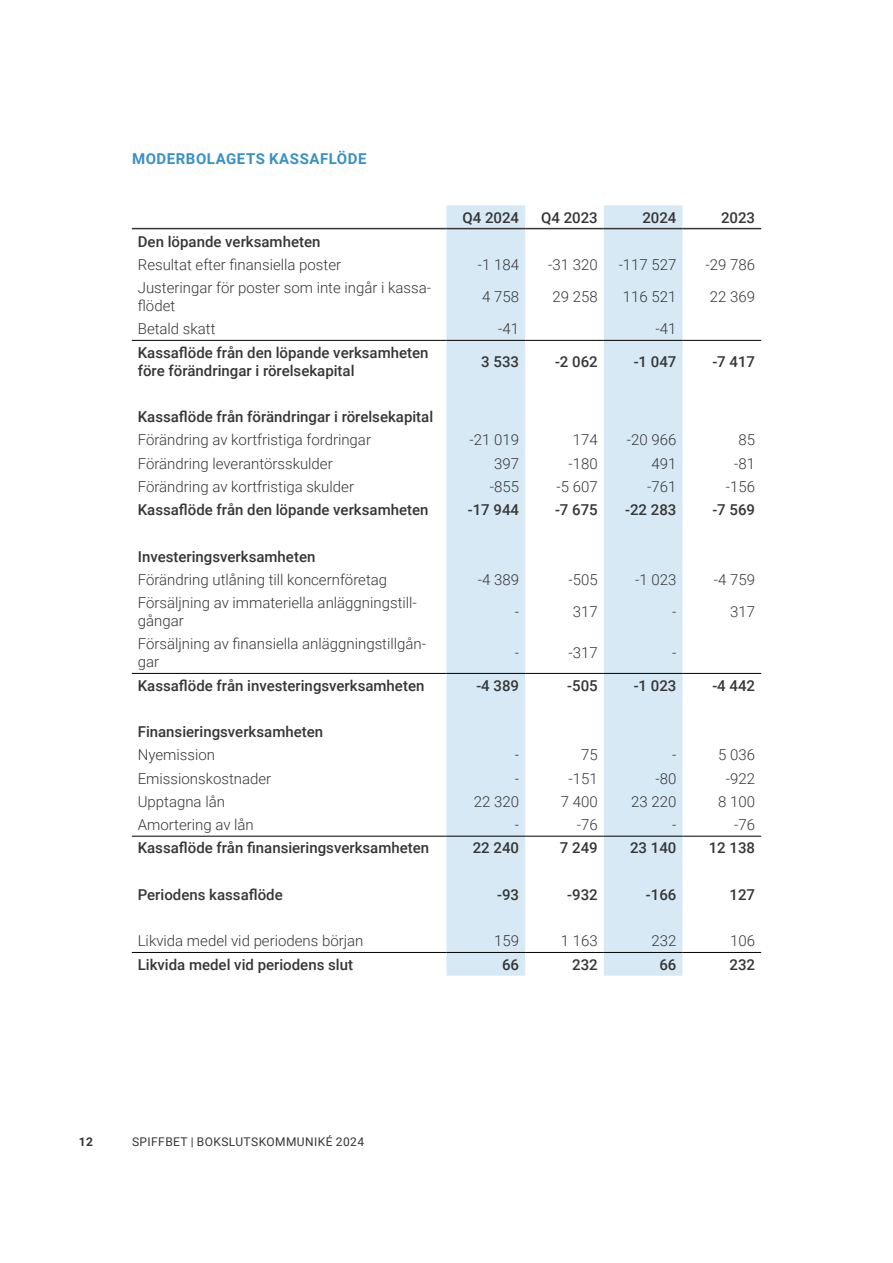
<style>
.page{position:relative;width:893px;height:1263px;background:#fff}
.page>*{position:absolute;margin:0;border:0;box-sizing:border-box;transform-origin:0 0}
.t1{font:300 15px/18px "Roboto";color:#363636}
.t2{font:500 15px/18px "Roboto";color:#363636}
.t3{font:700 15px "Roboto";letter-spacing:.035em;color:#3991c6}
.t4{font:12px "Roboto";letter-spacing:.035em;color:#363636}
.t5{font:700 12px "Roboto";color:#363636}
</style>
<div class="page">
<svg style="left:446px;top:205px;width:236px;height:771px;fill:#d7e9f4"></svg>
<hr style="left:132px;top:228px;width:314px;height:1px;background:#363636">
<hr style="left:446px;top:228px;width:79px;height:1px;background:#363636">
<hr style="left:525px;top:228px;width:79px;height:1px;background:#363636">
<hr style="left:604px;top:228px;width:78px;height:1px;background:#363636">
<hr style="left:682px;top:228px;width:79px;height:1px;background:#363636">
<hr style="left:132px;top:340px;width:314px;height:1px;background:#000">
<hr style="left:446px;top:340px;width:79px;height:1px;background:#000">
<hr style="left:525px;top:340px;width:79px;height:1px;background:#000">
<hr style="left:604px;top:340px;width:78px;height:1px;background:#000">
<hr style="left:682px;top:340px;width:79px;height:1px;background:#000">
<hr style="left:132px;top:673px;width:314px;height:1px;background:#000">
<hr style="left:446px;top:673px;width:79px;height:1px;background:#000">
<hr style="left:525px;top:673px;width:79px;height:1px;background:#000">
<hr style="left:604px;top:673px;width:78px;height:1px;background:#000">
<hr style="left:682px;top:673px;width:79px;height:1px;background:#000">
<hr style="left:132px;top:952px;width:314px;height:1px;background:#000">
<hr style="left:446px;top:952px;width:79px;height:1px;background:#000">
<hr style="left:525px;top:952px;width:79px;height:1px;background:#000">
<hr style="left:604px;top:952px;width:78px;height:1px;background:#000">
<hr style="left:682px;top:952px;width:79px;height:1px;background:#000">
<hr style="left:132px;top:836px;width:314px;height:1px;background:#000">
<hr style="left:446px;top:836px;width:79px;height:1px;background:#000">
<hr style="left:525px;top:836px;width:79px;height:1px;background:#000">
<hr style="left:604px;top:836px;width:78px;height:1px;background:#000">
<hr style="left:682px;top:836px;width:79px;height:1px;background:#000">
<p class="t3" style="left:132px;top:148px;width:236px">MODERBOLAGETS KASSAFLÖDE</p>
<p class="t2" style="left:462px;top:208px;width:58px">Q4 2024</p>
<p class="t2" style="left:541px;top:208px;width:58px">Q4 2023</p>
<p class="t2" style="left:642px;top:208px;width:36px">2024</p>
<p class="t2" style="left:721px;top:208px;width:36px">2023</p>
<p class="t2" style="left:138px;top:232px;width:184px">Den löpande verksamheten</p>
<p class="t1" style="left:138px;top:255px;width:205px">Resultat efter finansiella poster</p>
<p class="t1" style="left:478px;top:255px;width:43px">-1 184</p>
<p class="t1" style="left:548px;top:255px;width:51px">-31 320</p>
<p class="t1" style="left:619px;top:255px;width:59px">-117 527</p>
<p class="t1" style="left:706px;top:255px;width:51px">-29 786</p>
<p class="t1" style="left:138px;top:278px;width:295px">Justeringar för poster som inte ingår i kassa&shy;flödet</p>
<p class="t1" style="left:482px;top:287px;width:38px">4 758</p>
<p class="t1" style="left:553px;top:287px;width:47px">29 258</p>
<p class="t1" style="left:623px;top:287px;width:55px">116 521</p>
<p class="t1" style="left:710px;top:287px;width:47px">22 369</p>
<p class="t1" style="left:138px;top:319px;width:79px">Betald skatt</p>
<p class="t1" style="left:498px;top:319px;width:22px">-41</p>
<p class="t1" style="left:656px;top:319px;width:22px">-41</p>
<p class="t2" style="left:138px;top:343px;width:292px">Kassaflöde från den löpande verksamheten före förändringar i rörelsekapital</p>
<p class="t2" style="left:481px;top:352px;width:39px">3 533</p>
<p class="t2" style="left:555px;top:352px;width:44px">-2 062</p>
<p class="t2" style="left:634px;top:352px;width:44px">-1 047</p>
<p class="t2" style="left:712px;top:352px;width:44px">-7 417</p>
<p class="t2" style="left:138px;top:407px;width:297px">Kassaflöde från förändringar i rörelsekapital</p>
<p class="t1" style="left:138px;top:430px;width:235px">Förändring av kortfristiga fordringar</p>
<p class="t1" style="left:470px;top:430px;width:51px">-21 019</p>
<p class="t1" style="left:573px;top:430px;width:26px">174</p>
<p class="t1" style="left:627px;top:430px;width:51px">-20 966</p>
<p class="t1" style="left:738px;top:430px;width:18px">85</p>
<p class="t1" style="left:138px;top:454px;width:196px">Förändring leverantörsskulder</p>
<p class="t1" style="left:494px;top:454px;width:26px">397</p>
<p class="t1" style="left:569px;top:454px;width:31px">-180</p>
<p class="t1" style="left:651px;top:454px;width:26px">491</p>
<p class="t1" style="left:734px;top:454px;width:22px">-81</p>
<p class="t1" style="left:138px;top:477px;width:218px">Förändring av kortfristiga skulder</p>
<p class="t1" style="left:490px;top:477px;width:31px">-855</p>
<p class="t1" style="left:557px;top:477px;width:43px">-5 607</p>
<p class="t1" style="left:647px;top:477px;width:31px">-761</p>
<p class="t1" style="left:726px;top:477px;width:31px">-156</p>
<p class="t2" style="left:138px;top:500px;width:292px">Kassaflöde från den löpande verksamheten</p>
<p class="t2" style="left:468px;top:500px;width:53px">-17 944</p>
<p class="t2" style="left:555px;top:500px;width:44px">-7 675</p>
<p class="t2" style="left:625px;top:500px;width:53px">-22 283</p>
<p class="t2" style="left:712px;top:500px;width:44px">-7 569</p>
<p class="t2" style="left:138px;top:547px;width:179px">Investeringsverksamheten</p>
<p class="t1" style="left:138px;top:570px;width:251px">Förändring utlåning till koncernföretag</p>
<p class="t1" style="left:478px;top:570px;width:43px">-4 389</p>
<p class="t1" style="left:569px;top:570px;width:31px">-505</p>
<p class="t1" style="left:635px;top:570px;width:43px">-1 023</p>
<p class="t1" style="left:714px;top:570px;width:43px">-4 759</p>
<p class="t1" style="left:138px;top:593px;width:281px">Försäljning av immateriella anläggningstill&shy;gångar</p>
<p class="t1" style="left:515px;top:602px;width:6px">-</p>
<p class="t1" style="left:573px;top:602px;width:26px">317</p>
<p class="t1" style="left:672px;top:602px;width:6px">-</p>
<p class="t1" style="left:730px;top:602px;width:26px">317</p>
<p class="t1" style="left:138px;top:634px;width:290px">Försäljning av finansiella anläggningstillgån&shy;gar</p>
<p class="t1" style="left:515px;top:643px;width:6px">-</p>
<p class="t1" style="left:569px;top:643px;width:31px">-317</p>
<p class="t1" style="left:672px;top:643px;width:6px">-</p>
<p class="t2" style="left:138px;top:676px;width:288px">Kassaflöde från investeringsverksamheten</p>
<p class="t2" style="left:476px;top:676px;width:44px">-4 389</p>
<p class="t2" style="left:567px;top:676px;width:32px">-505</p>
<p class="t2" style="left:634px;top:676px;width:44px">-1 023</p>
<p class="t2" style="left:712px;top:676px;width:44px">-4 442</p>
<p class="t2" style="left:138px;top:722px;width:187px">Finansieringsverksamheten</p>
<p class="t1" style="left:138px;top:745px;width:79px">Nyemission</p>
<p class="t1" style="left:515px;top:745px;width:6px">-</p>
<p class="t1" style="left:581px;top:745px;width:18px">75</p>
<p class="t1" style="left:672px;top:745px;width:6px">-</p>
<p class="t1" style="left:718px;top:745px;width:38px">5 036</p>
<p class="t1" style="left:138px;top:769px;width:135px">Emissionskostnader</p>
<p class="t1" style="left:515px;top:769px;width:6px">-</p>
<p class="t1" style="left:568px;top:769px;width:31px">-151</p>
<p class="t1" style="left:655px;top:769px;width:22px">-80</p>
<p class="t1" style="left:726px;top:769px;width:31px">-922</p>
<p class="t1" style="left:138px;top:792px;width:89px">Upptagna lån</p>
<p class="t1" style="left:474px;top:792px;width:47px">22 320</p>
<p class="t1" style="left:561px;top:792px;width:38px">7 400</p>
<p class="t1" style="left:631px;top:792px;width:47px">23 220</p>
<p class="t1" style="left:718px;top:792px;width:38px">8 100</p>
<p class="t1" style="left:138px;top:815px;width:118px">Amortering av lån</p>
<p class="t1" style="left:515px;top:815px;width:6px">-</p>
<p class="t1" style="left:577px;top:815px;width:22px">-76</p>
<p class="t1" style="left:672px;top:815px;width:6px">-</p>
<p class="t1" style="left:734px;top:815px;width:22px">-76</p>
<p class="t2" style="left:138px;top:838px;width:293px">Kassaflöde från finansieringsverksamheten</p>
<p class="t2" style="left:473px;top:838px;width:48px">22 240</p>
<p class="t2" style="left:560px;top:838px;width:39px">7 249</p>
<p class="t2" style="left:630px;top:838px;width:48px">23 140</p>
<p class="t2" style="left:709px;top:838px;width:48px">12 138</p>
<p class="t2" style="left:138px;top:885px;width:146px">Periodens kassaflöde</p>
<p class="t2" style="left:497px;top:885px;width:23px">-93</p>
<p class="t2" style="left:567px;top:885px;width:32px">-932</p>
<p class="t2" style="left:646px;top:885px;width:32px">-166</p>
<p class="t2" style="left:729px;top:885px;width:27px">127</p>
<p class="t1" style="left:138px;top:931px;width:227px">Likvida medel vid periodens början</p>
<p class="t1" style="left:494px;top:931px;width:26px">159</p>
<p class="t1" style="left:561px;top:931px;width:38px">1 163</p>
<p class="t1" style="left:651px;top:931px;width:26px">232</p>
<p class="t1" style="left:730px;top:931px;width:26px">106</p>
<p class="t2" style="left:138px;top:955px;width:217px">Likvida medel vid periodens slut</p>
<p class="t2" style="left:502px;top:955px;width:19px">66</p>
<p class="t2" style="left:572px;top:955px;width:27px">232</p>
<p class="t2" style="left:659px;top:955px;width:19px">66</p>
<p class="t2" style="left:729px;top:955px;width:27px">232</p>
<p class="t5" style="left:79px;top:1133px;width:16px">12</p>
<p class="t4" style="left:132px;top:1133px;width:234px">SPIFFBET | BOKSLUTSKOMMUNIKÉ 2024</p>
</div>
